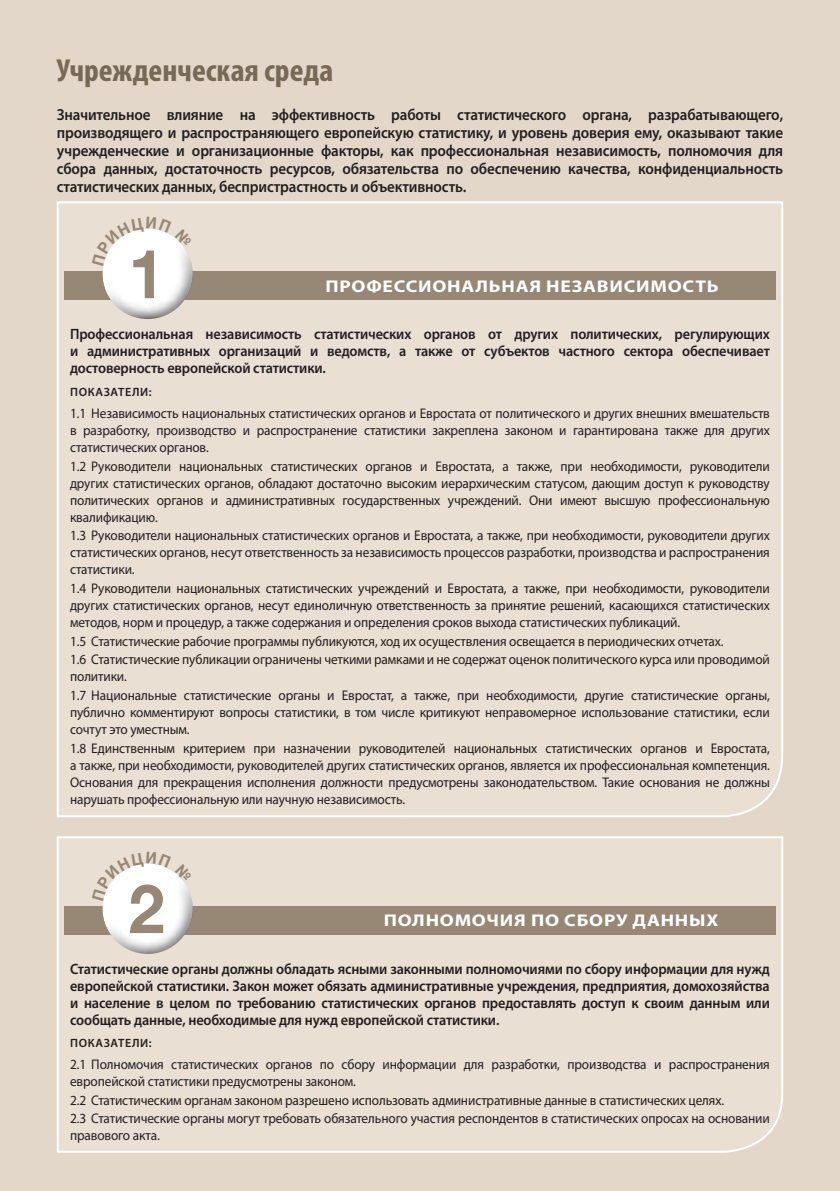
<style>
.page{position:relative;width:840px;height:1191px;background:#fff}
.page>*{position:absolute;margin:0;border:0;box-sizing:border-box;transform-origin:0 0}
.t1{font:700 68px "Helvetica Neue LT Std";color:#968874;scale:.95 1}
.P6{font:700 condensed 32px "Myriad Pro";color:#786956}
.P5{font:700 17px "Myriad Pro";letter-spacing:.04em;color:#fff;scale:1.15 1}
.P1{font:600 16px/18px "Myriad Pro";letter-spacing:-.01em;color:#231f20;text-align:justify;scale:.94 1}
.P2_1_principle{font:600 15px/17px "Myriad Pro";letter-spacing:-.01em;color:#231f20;text-align:justify;scale:.95 1}
.P2{font:14px/17px "Myriad Pro";letter-spacing:-.01em;color:#231f20;text-align:justify;scale:.95 1}
.P2_2_indicator{font:600 12px "Myriad Pro";letter-spacing:.05em;color:#231f20}
</style>
<div class="page">
<div style="left:0;top:0;width:839px;height:1191px;background:#e3d7c9"></div>
<div style="left:56px;top:836px;width:727px;height:317px;background:#e9dfd3"></div>
<div style="left:64px;top:906px;width:711px;height:28px;background:#968874"></div>
<div style="left:102px;top:871px;width:107px;height:86px;background:#231f20;opacity:.92"></div>
<div style="left:56px;top:201px;width:727px;height:617px;background:#e9dfd3"></div>
<div style="left:64px;top:271px;width:711px;height:28px;background:#968874"></div>
<div style="left:102px;top:236px;width:107px;height:83px;background:#231f20;opacity:.92"></div>
<svg style="left:92px;top:852px;width:101px;height:48px"></svg>
<svg style="left:92px;top:217px;width:101px;height:49px"></svg>
<p class="P6" style="left:57px;top:52px;width:278px">Учрежденческая среда</p>
<p class="P1" style="left:57px;top:106px;width:774px">Значительное влияние на эффективность работы статистического органа, разрабатывающего, производящего и распространяющего европейскую статистику, и уровень доверия ему, оказывают такие учрежденческие и организационные факторы, как профессиональная независимость, полномочия для сбора данных, достаточность ресурсов, обязательства по обеспечению качества, конфиденциальность статистических данных, беспристрастность и объективность.</p>
<h1 class="t1" style="left:128px;top:232px;width:39px">1</h1>
<p class="P5" style="left:325px;top:275px;width:343px">ПРОФЕССИОНАЛЬНАЯ НЕЗАВИСИМОСТЬ</p>
<p class="P2_1_principle" style="left:70px;top:325px;width:737px">Профессиональная независимость статистических органов от других политических, регулирующих и административных организаций и ведомств, а также от субъектов частного сектора обеспечивает достоверность европейской статистики.</p>
<p class="P2_2_indicator" style="left:70px;top:385px;width:83px">ПОКАЗАТЕЛИ:</p>
<p class="P2" style="left:70px;top:404px;width:737px">1.1 Независимость национальных статистических органов и Евростата от политического и других внешних вмешательств в разработку, производство и распространение статистики закреплена законом и гарантирована также для других статистических органов.</p>
<p class="P2" style="left:70px;top:457px;width:737px">1.2 Руководители национальных статистических органов и Евростата, а также, при необходимости, руководители других статистических органов, обладают достаточно высоким иерархическим статусом, дающим доступ к руководству политических органов и административных государственных учреждений. Они имеют высшую профессиональную квалификацию.</p>
<p class="P2" style="left:70px;top:527px;width:737px">1.3 Руководители национальных статистических органов и Евростата, а также, при необходимости, руководители других статистических органов, несут ответственность за независимость процессов разработки, производства и распространения статистики.</p>
<p class="P2" style="left:70px;top:579px;width:737px">1.4 Руководители национальных статистических учреждений и Евростата, а также, при необходимости, руководители других статистических органов, несут единоличную ответственность за принятие решений, касающихся статистических методов, норм и процедур, а также содержания и определения сроков выхода статистических публикаций.</p>
<p class="P2" style="left:70px;top:632px;width:689px">1.5 Статистические рабочие программы публикуются, ход их осуществления освещается в периодических отчетах.</p>
<p class="P2" style="left:70px;top:651px;width:737px">1.6 Статистические публикации ограничены четкими рамками и не содержат оценок политического курса или проводимой политики.</p>
<p class="P2" style="left:70px;top:686px;width:737px">1.7 Национальные статистические органы и Евростат, а также, при необходимости, другие статистические органы, публично комментируют вопросы статистики, в том числе критикуют неправомерное использование статистики, если сочтут это уместным.</p>
<p class="P2" style="left:70px;top:739px;width:737px">1.8 Единственным критерием при назначении руководителей национальных статистических органов и Евростата, а также, при необходимости, руководителей других статистических органов, является их профессиональная компетенция.<br>Основания для прекращения исполнения должности предусмотрены законодательством. Такие основания не должны нарушать профессиональную или научную независимость.</p>
<h1 class="t1" style="left:128px;top:866px;width:39px">2</h1>
<p class="P5" style="left:383px;top:909px;width:292px">ПОЛНОМОЧИЯ ПО СБОРУ ДАННЫХ</p>
<p class="P2_1_principle" style="left:70px;top:960px;width:737px">Статистические органы должны обладать ясными законными полномочиями по сбору информации для нужд европейской статистики. Закон может обязать административные учреждения, предприятия, домохозяйства и население в целом по требованию статистических органов предоставлять доступ к своим данным или сообщать данные, необходимые для нужд европейской статистики.</p>
<p class="P2_2_indicator" style="left:70px;top:1036px;width:83px">ПОКАЗАТЕЛИ:</p>
<p class="P2" style="left:70px;top:1055px;width:737px">2.1 Полномочия статистических органов по сбору информации для разработки, производства и распространения европейской статистики предусмотрены законом.</p>
<p class="P2" style="left:70px;top:1091px;width:689px">2.2 Статистическим органам законом разрешено использовать административные данные в статистических целях.</p>
<p class="P2" style="left:70px;top:1110px;width:737px">2.3 Статистические органы могут требовать обязательного участия респондентов в статистических опросах на основании правового акта.</p>
</div>
